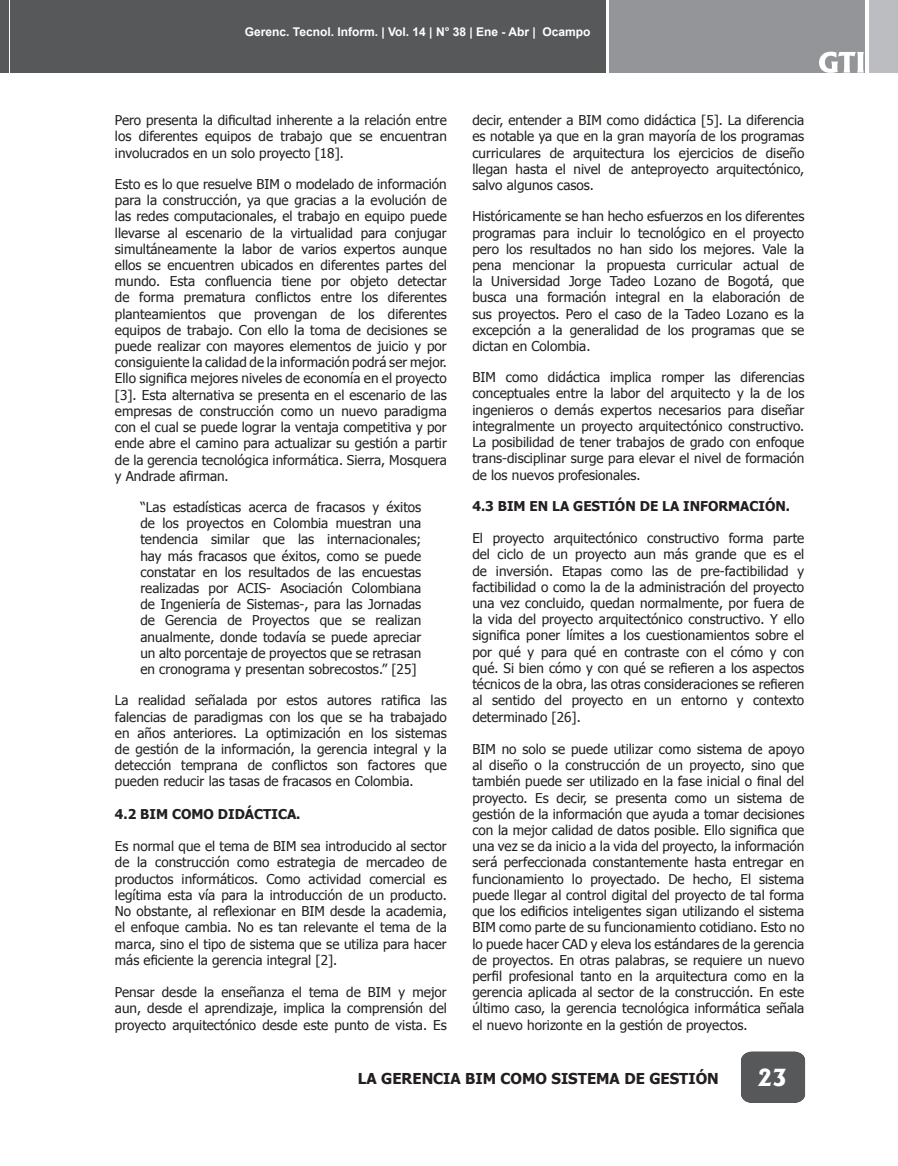
<style>
.page{position:relative;width:898px;height:1166px;background:#fff}
.page>*{position:absolute;margin:0;border:0;box-sizing:border-box;transform-origin:0 0}
.t1{font:800 22.5px "Albertus";color:#fff}
.t2{font:700 15px "Tahoma";color:#231f20}
.t3{font:13.5px/16.2px "Tahoma";color:#231f20;text-align:justify}
.t4{font:700 13.5px "Tahoma";color:#231f20}
.t5{font:700 12px "Arial";color:#fff}
</style>
<div class="page">
<div style="left:10px;top:0;width:595px;height:73px;background:#57585a"></div>
<div style="left:609px;top:0;width:255px;height:73px;background:#939598"></div>
<div style="left:868px;top:0;width:29px;height:73px;background:#bcbdc0"></div>
<div style="left:741px;top:1051px;width:63px;height:51px;background:#57585a"></div>
<div style="left:0;top:0;width:9px;height:73px;background:#57585a"></div>
<svg style="left:819px;top:52px;width:44px;height:21px"></svg>
<p class="t5" style="left:245px;top:24px;width:347px">Gerenc. Tecnol. Inform. | Vol. 14 | N° 38 | Ene - Abr | Ocampo</p>
<p class="t3" style="left:115px;top:112px;width:333px">Pero presenta la dificultad inherente a la relación entre los diferentes equipos de trabajo que se encuentran involucrados en un solo proyecto [18].</p>
<p class="t3" style="left:115px;top:175px;width:333px">Esto es lo que resuelve BIM o modelado de información para la construcción, ya que gracias a la evolución de las redes computacionales, el trabajo en equipo puede llevarse al escenario de la virtualidad para conjugar simultáneamente la labor de varios expertos aunque ellos se encuentren ubicados en diferentes partes del mundo. Esta confluencia tiene por objeto detectar de forma prematura conflictos entre los diferentes planteamientos que provengan de los diferentes equipos de trabajo. Con ello la toma de decisiones se puede realizar con mayores elementos de juicio y por consiguiente la calidad de la información podrá ser mejor.<br>Ello significa mejores niveles de economía en el proyecto [3]. Esta alternativa se presenta en el escenario de las empresas de construcción como un nuevo paradigma con el cual se puede lograr la ventaja competitiva y por ende abre el camino para actualizar su gestión a partir de la gerencia tecnológica informática. Sierra, Mosquera y Andrade afirman.</p>
<p class="t3" style="left:140px;top:498px;width:282px">“Las estadísticas acerca de fracasos y éxitos de los proyectos en Colombia muestran una tendencia similar que las internacionales; hay más fracasos que éxitos, como se puede constatar en los resultados de las encuestas realizadas por ACIS- Asociación Colombiana de Ingeniería de Sistemas-, para las Jornadas de Gerencia de Proyectos que se realizan anualmente, donde todavía se puede apreciar un alto porcentaje de proyectos que se retrasan en cronograma y presentan sobrecostos.” [25]</p>
<p class="t3" style="left:115px;top:691px;width:333px">La realidad señalada por estos autores ratifica las falencias de paradigmas con los que se ha trabajado en años anteriores. La optimización en los sistemas de gestión de la información, la gerencia integral y la detección temprana de conflictos son factores que pueden reducir las tasas de fracasos en Colombia.</p>
<p class="t4" style="left:115px;top:804px;width:187px">4.2 BIM COMO DIDÁCTICA.</p>
<p class="t3" style="left:115px;top:837px;width:333px">Es normal que el tema de BIM sea introducido al sector de la construcción como estrategia de mercadeo de productos informáticos. Como actividad comercial es legítima esta vía para la introducción de un producto.<br>No obstante, al reflexionar en BIM desde la academia, el enfoque cambia. No es tan relevante el tema de la marca, sino el tipo de sistema que se utiliza para hacer más eficiente la gerencia integral [2].</p>
<p class="t3" style="left:115px;top:983px;width:333px">Pensar desde la enseñanza el tema de BIM y mejor aun, desde el aprendizaje, implica la comprensión del proyecto arquitectónico desde este punto de vista. Es</p>
<p class="t3" style="left:472px;top:112px;width:333px">decir, entender a BIM como didáctica [5]. La diferencia es notable ya que en la gran mayoría de los programas curriculares de arquitectura los ejercicios de diseño llegan hasta el nivel de anteproyecto arquitectónico, salvo algunos casos.</p>
<p class="t3" style="left:472px;top:208px;width:333px">Históricamente se han hecho esfuerzos en los diferentes programas para incluir lo tecnológico en el proyecto pero los resultados no han sido los mejores. Vale la pena mencionar la propuesta curricular actual de la Universidad Jorge Tadeo Lozano de Bogotá, que busca una formación integral en la elaboración de sus proyectos. Pero el caso de la Tadeo Lozano es la excepción a la generalidad de los programas que se dictan en Colombia.</p>
<p class="t3" style="left:472px;top:368px;width:333px">BIM como didáctica implica romper las diferencias conceptuales entre la labor del arquitecto y la de los ingenieros o demás expertos necesarios para diseñar integralmente un proyecto arquitectónico constructivo.<br>La posibilidad de tener trabajos de grado con enfoque trans-disciplinar surge para elevar el nivel de formación de los nuevos profesionales.</p>
<p class="t4" style="left:472px;top:496px;width:319px">4.3 BIM EN LA GESTIÓN DE LA INFORMACIÓN.</p>
<p class="t3" style="left:472px;top:529px;width:333px">El proyecto arquitectónico constructivo forma parte del ciclo de un proyecto aun más grande que es el de inversión. Etapas como las de pre-factibilidad y factibilidad o como la de la administración del proyecto una vez concluido, quedan normalmente, por fuera de la vida del proyecto arquitectónico constructivo. Y ello significa poner límites a los cuestionamientos sobre el por qué y para qué en contraste con el cómo y con qué. Si bien cómo y con qué se refieren a los aspectos técnicos de la obra, las otras consideraciones se refieren al sentido del proyecto en un entorno y contexto determinado [26].</p>
<p class="t3" style="left:472px;top:740px;width:333px">BIM no solo se puede utilizar como sistema de apoyo al diseño o la construcción de un proyecto, sino que también puede ser utilizado en la fase inicial o final del proyecto. Es decir, se presenta como un sistema de gestión de la información que ayuda a tomar decisiones con la mejor calidad de datos posible. Ello significa que una vez se da inicio a la vida del proyecto, la información será perfeccionada constantemente hasta entregar en funcionamiento lo proyectado. De hecho, El sistema puede llegar al control digital del proyecto de tal forma que los edificios inteligentes sigan utilizando el sistema BIM como parte de su funcionamiento cotidiano. Esto no lo puede hacer CAD y eleva los estándares de la gerencia de proyectos. En otras palabras, se requiere un nuevo perfil profesional tanto en la arquitectura como en la gerencia aplicada al sector de la construcción. En este último caso, la gerencia tecnológica informática señala el nuevo horizonte en la gestión de proyectos.</p>
<p class="t2" style="left:358px;top:1067px;width:362px">LA GERENCIA BIM COMO SISTEMA DE GESTIÓN</p>
<h1 class="t1" style="left:757px;top:1062px;width:31px">23</h1>
</div>
